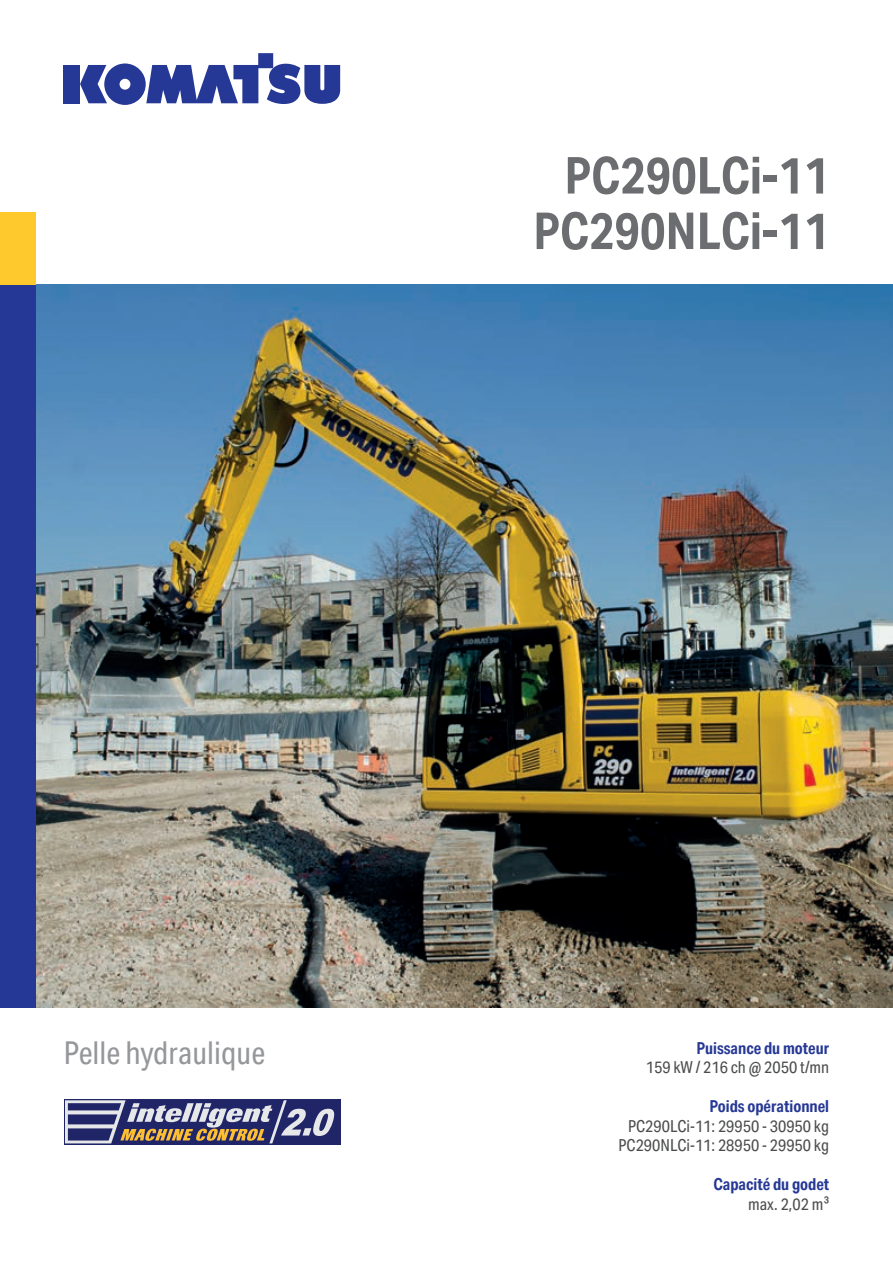
<style>
.page{position:relative;width:893px;height:1263px;background:#fff}
.page>*{position:absolute;margin:0;border:0;box-sizing:border-box;transform-origin:0 0}
.t1{font:700 51px/55.5px "Aktiv Grotesk Cd";color:#6c6d70;text-align:right}
.t2{font:31.5px "Aktiv Grotesk Cd";color:#95979a}
.t3{font:16.5px/19.5px "Aktiv Grotesk Cd";color:#4b4c4d;text-align:center}
.t4{font:700 16.5px "Aktiv Grotesk Cd";color:#263895}
</style>
<div class="page">
<img style="left:36px;top:285px;width:857px;height:723px">
<div style="left:64px;top:1099px;width:276px;height:45px;background:#202568"></div>
<svg style="left:65px;top:1100px;width:269px;height:43px"></svg>
<div style="left:64px;top:65px;width:16px;height:38px;background:#263895"></div>
<svg style="left:80px;top:53px;width:260px;height:52px"></svg>
<div style="left:0;top:213px;width:36px;height:85px;background:#fec92d"></div>
<div style="left:0;top:285px;width:36px;height:723px;background:#263895"></div>
<h1 class="t1" style="left:533px;top:148px;width:298px">PC290LCi-11<br>PC290NLCi-11</h1>
<h2 class="t2" style="left:64px;top:1035px;width:203px">Pelle hydraulique</h2>
<p class="t4" style="left:697px;top:1038px;width:134px">Puissance du moteur</p>
<p class="t3" style="left:646px;top:1058px;width:185px">159 kW / 216 ch @ 2050 t/mn</p>
<p class="t4" style="left:710px;top:1097px;width:121px">Poids opérationnel</p>
<p class="t3" style="left:618px;top:1116px;width:212px">PC290LCi-11: 29950 - 30950 kg<br>PC290NLCi-11: 28950 - 29950 kg</p>
<p class="t4" style="left:713px;top:1175px;width:117px">Capacité du godet</p>
<p class="t3" style="left:748px;top:1194px;width:83px">max. 2,02 m³</p>
</div>
